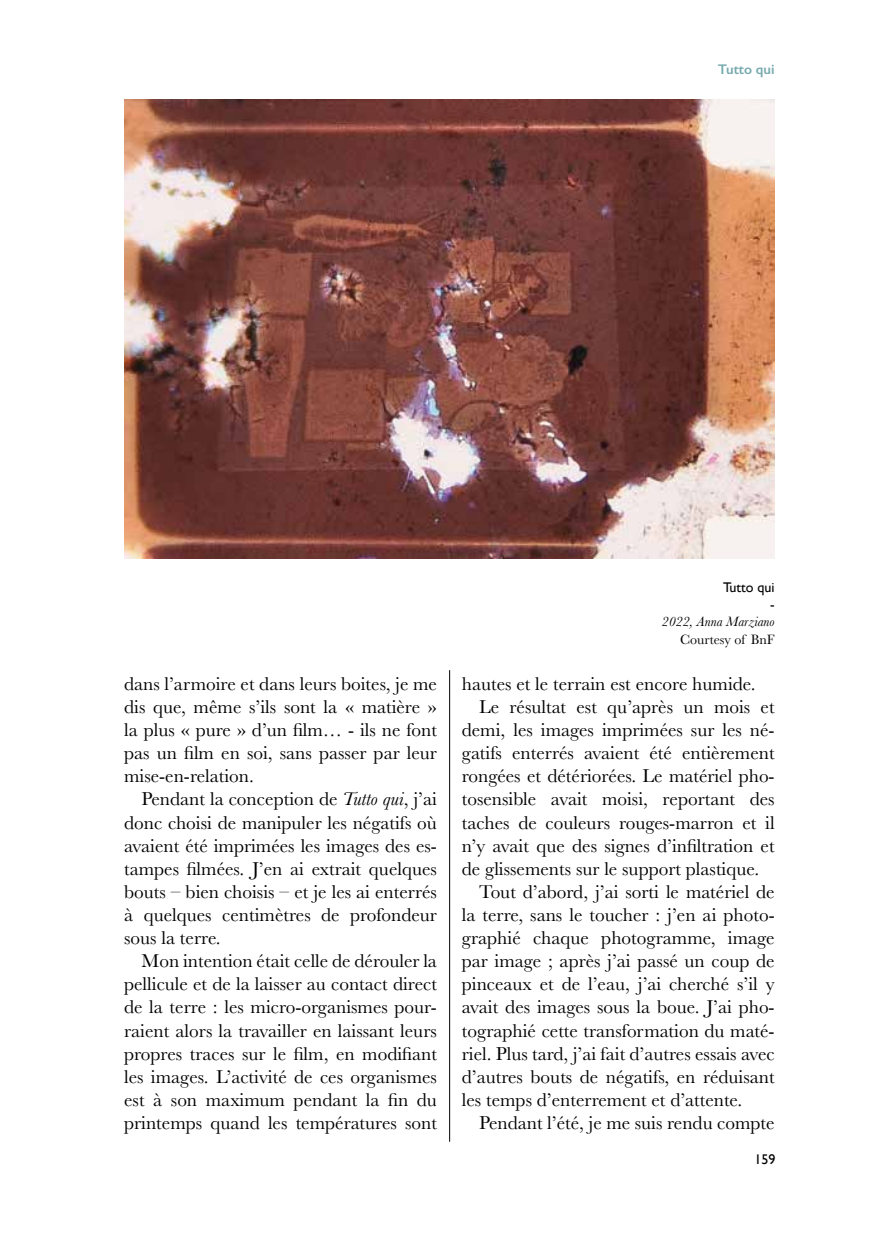
<style>
.page{position:relative;width:874px;height:1241px;background:#fff}
.page>*{position:absolute;margin:0;border:0;box-sizing:border-box;transform-origin:0 0}
.t1{font:19.25px/23.1px "Baskerville";color:#000;text-align:justify}
.t2{font:italic 14px "Baskerville";color:#000}
.t3{font:14px "Baskerville";color:#000}
.t4{font:14px/16.8px "Gill Sans";color:#000;text-align:right}
.t5{font:600 14px "Gill Sans";color:#78aaae}
.s1{font-style:italic}
</style>
<div class="page">
<img style="left:124px;top:99px;width:650px;height:459px">
<hr style="left:449px;top:670px;width:1px;height:471px;background:#000">
<p class="t5" style="left:717px;top:61px;width:58px">Tutto qui</p>
<p class="t1" style="left:124px;top:672px;width:314px">dans l’armoire et dans leurs boites, je me dis que, même s’ils sont la « matière » la plus « pure » d’un film… - ils ne font pas un film en soi, sans passer par leur mise-en-relation.</p>
<p class="t1" style="left:124px;top:787px;width:314px;text-indent:17px">Pendant la conception de <span class="s1">Tutto qui</span>, j’ai donc choisi de manipuler les négatifs où avaient été imprimées les images des es&shy;tampes filmées. J’en ai extrait quelques bouts – bien choisis – et je les ai enterrés à quelques centimètres de profondeur sous la terre.</p>
<p class="t1" style="left:124px;top:949px;width:314px;text-indent:17px">Mon intention était celle de dérouler la pellicule et de la laisser au contact direct de la terre : les micro-organismes pour&shy;raient alors la travailler en laissant leurs propres traces sur le film, en modifiant les images. L’activité de ces organismes est à son maximum pendant la fin du printemps quand les températures sont</p>
<p class="t4" style="left:722px;top:578px;width:53px">Tutto qui -</p>
<p class="t2" style="left:661px;top:612px;width:114px">2022, Anna Marziano</p>
<p class="t3" style="left:679px;top:630px;width:96px">Courtesy of BnF</p>
<p class="t1" style="left:461px;top:672px;width:295px">hautes et le terrain est encore humide.</p>
<p class="t1" style="left:479px;top:695px;width:297px">Le résultat est qu’après un mois et</p>
<p class="t1" style="left:461px;top:718px;width:314px">demi, les images imprimées sur les né-</p>
<p class="t1" style="left:461px;top:741px;width:314px">gatifs enterrés avaient été entièrement</p>
<p class="t1" style="left:461px;top:764px;width:314px">rongées et détériorées. Le matériel pho-</p>
<p class="t1" style="left:461px;top:787px;width:314px">tosensible avait moisi, reportant des</p>
<p class="t1" style="left:461px;top:810px;width:314px">taches de couleurs rouges-marron et il</p>
<p class="t1" style="left:461px;top:834px;width:314px">n’y avait que des signes d’infiltration et</p>
<p class="t1" style="left:461px;top:857px;width:299px">de glissements sur le support plastique.</p>
<p class="t1" style="left:479px;top:880px;width:297px">Tout d’abord, j’ai sorti le matériel de</p>
<p class="t1" style="left:461px;top:903px;width:314px">la terre, sans le toucher : j’en ai photo-</p>
<p class="t1" style="left:461px;top:926px;width:314px">graphié chaque photogramme, image</p>
<p class="t1" style="left:461px;top:949px;width:314px">par image ; après j’ai passé un coup de</p>
<p class="t1" style="left:461px;top:972px;width:314px">pinceaux et de l’eau, j’ai cherché s’il y</p>
<p class="t1" style="left:461px;top:995px;width:314px">avait des images sous la boue. J’ai pho-</p>
<p class="t1" style="left:461px;top:1018px;width:314px">tographié cette transformation du maté-</p>
<p class="t1" style="left:461px;top:1041px;width:314px">riel. Plus tard, j’ai fait d’autres essais avec</p>
<p class="t1" style="left:461px;top:1065px;width:314px">d’autres bouts de négatifs, en réduisant</p>
<p class="t1" style="left:461px;top:1088px;width:282px">les temps d’enterrement et d’attente.</p>
<p class="t1" style="left:479px;top:1111px;width:297px">Pendant l’été, je me suis rendu compte</p>
<p class="t4" style="left:754px;top:1150px;width:22px">159</p>
</div>
